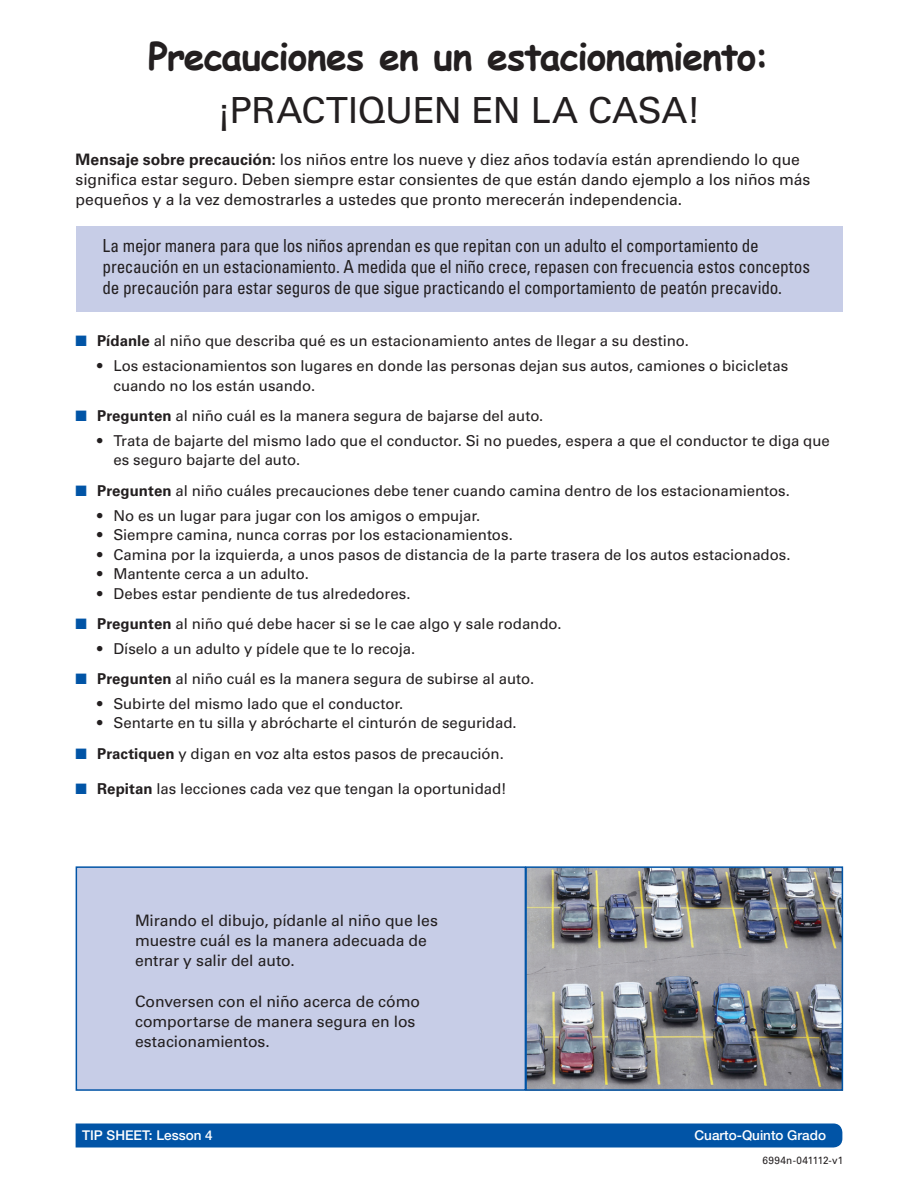
<style>
.page{position:relative;width:918px;height:1188px;background:#fff}
.page>*{position:absolute;margin:0;border:0;box-sizing:border-box;transform-origin:0 0}
.Title___2nd_page{font:700 37.5px "Comic Sans MS";letter-spacing:-.03em;color:#231f20}
.TitleSub___2nd_page{font:36px "Univers LT Std";letter-spacing:-.005em;color:#231f20}
.Boxed_Copy{font:condensed 18px/21px "Univers LT Std";letter-spacing:-.01em;color:#231f20;scale:.96 1}
.Practice___copy{font:15.75px/20.2px "Univers LT Std";letter-spacing:-.005em;color:#231f20}
.t1{font:15px/19.5px "Univers LT Std";letter-spacing:-.005em;color:#231f20}
.t2{font:500 13.5px "Helvetica Neue LT Std";color:#fff}
.Body{font:10.5px "Univers LT Std";letter-spacing:.02em;color:#231f20;scale:.95 1}
.s1{font-weight:700}
.s2{color:#0154a6}
</style>
<div class="page">
<div style="left:76px;top:866px;width:450px;height:225px;background:#c7cde7;border:2px solid #0154a6"></div>
<img style="left:528px;top:869px;width:312px;height:219px">
<div style="left:525px;top:866px;width:318px;height:225px;border:2px solid #0154a6"></div>
<div style="left:76px;top:226px;width:766px;height:85px;background:#c7cde7"></div>
<div style="left:76px;top:1124px;width:766px;height:24px;background:#0154a6"></div>
<p class="Title___2nd_page" style="left:148px;top:29px;width:623px">Precauciones en un estacionamiento:</p>
<p class="TitleSub___2nd_page" style="left:217px;top:89px;width:485px">¡PRACTIQUEN EN LA CASA!</p>
<p class="Practice___copy" style="left:76px;top:149px;width:736px"><span class="s1">Mensaje sobre precaución:</span> los niños entre los nueve y diez años todavía están aprendiendo lo que significa estar seguro. Deben siempre estar consientes de que están dando ejemplo a los niños más pequeños y a la vez demostrarles a ustedes que pronto merecerán independencia.</p>
<p class="Boxed_Copy" style="left:103px;top:235px;width:738px">La mejor manera para que los niños aprendan es que repitan con un adulto el comportamiento de precaución en un estacionamiento. A medida que el niño crece, repasen con frecuencia estos conceptos de precaución para estar seguros de que sigue practicando el comportamiento de peatón precavido.</p>
<p class="t1" style="left:76px;top:331px;width:615px"><span class="s2">■</span> <span class="s1">Pídanle</span> al niño que describa qué es un estacionamiento antes de llegar a su destino.</p>
<p class="t1" style="left:113px;top:356px;width:676px;text-indent:-16px">• Los estacionamientos son lugares en donde las personas dejan sus autos, camiones o bicicletas cuando no los están usando.</p>
<p class="t1" style="left:76px;top:406px;width:469px"><span class="s2">■</span> <span class="s1">Pregunten</span> al niño cuál es la manera segura de bajarse del auto.</p>
<p class="t1" style="left:113px;top:431px;width:718px;text-indent:-16px">• Trata de bajarte del mismo lado que el conductor. Si no puedes, espera a que el conductor te diga que es seguro bajarte del auto.</p>
<p class="t1" style="left:76px;top:481px;width:716px"><span class="s2">■</span> <span class="s1">Pregunten</span> al niño cuáles precauciones debe tener cuando camina dentro de los estacionamientos.</p>
<p class="t1" style="left:97px;top:506px;width:385px">• No es un lugar para jugar con los amigos o empujar.</p>
<p class="t1" style="left:97px;top:525px;width:417px">• Siempre camina, nunca corras por los estacionamientos.</p>
<p class="t1" style="left:97px;top:545px;width:695px">• Camina por la izquierda, a unos pasos de distancia de la parte trasera de los autos estacionados.</p>
<p class="t1" style="left:97px;top:564px;width:213px">• Mantente cerca a un adulto.</p>
<p class="t1" style="left:97px;top:584px;width:315px">• Debes estar pendiente de tus alrededores.</p>
<p class="t1" style="left:76px;top:614px;width:488px"><span class="s2">■</span> <span class="s1">Pregunten</span> al niño qué debe hacer si se le cae algo y sale rodando.</p>
<p class="t1" style="left:97px;top:639px;width:320px">• Díselo a un adulto y pídele que te lo recoja.</p>
<p class="t1" style="left:76px;top:669px;width:460px"><span class="s2">■</span> <span class="s1">Pregunten</span> al niño cuál es la manera segura de subirse al auto.</p>
<p class="t1" style="left:97px;top:694px;width:308px">• Subirte del mismo lado que el conductor.</p>
<p class="t1" style="left:97px;top:713px;width:421px">• Sentarte en tu silla y abrócharte el cinturón de seguridad.</p>
<p class="t1" style="left:76px;top:744px;width:430px"><span class="s2">■</span> <span class="s1">Practiquen</span> y digan en voz alta estos pasos de precaución.</p>
<p class="t1" style="left:76px;top:779px;width:432px"><span class="s2">■</span> <span class="s1">Repitan</span> las lecciones cada vez que tengan la oportunidad!</p>
<p class="Practice___copy" style="left:135px;top:910px;width:304px">Mirando el dibujo, pídanle al niño que les muestre cuál es la manera adecuada de entrar y salir del auto.</p>
<p class="Practice___copy" style="left:135px;top:991px;width:287px">Conversen con el niño acerca de cómo comportarse de manera segura en los estacionamientos.</p>
<p class="t2" style="left:82px;top:1127px;width:132px">TIP SHEET: Lesson 4</p>
<p class="t2" style="left:695px;top:1127px;width:133px">Cuarto-Quinto Grado</p>
<p class="Body" style="left:763px;top:1154px;width:87px">6994n-041112-v1</p>
</div>
